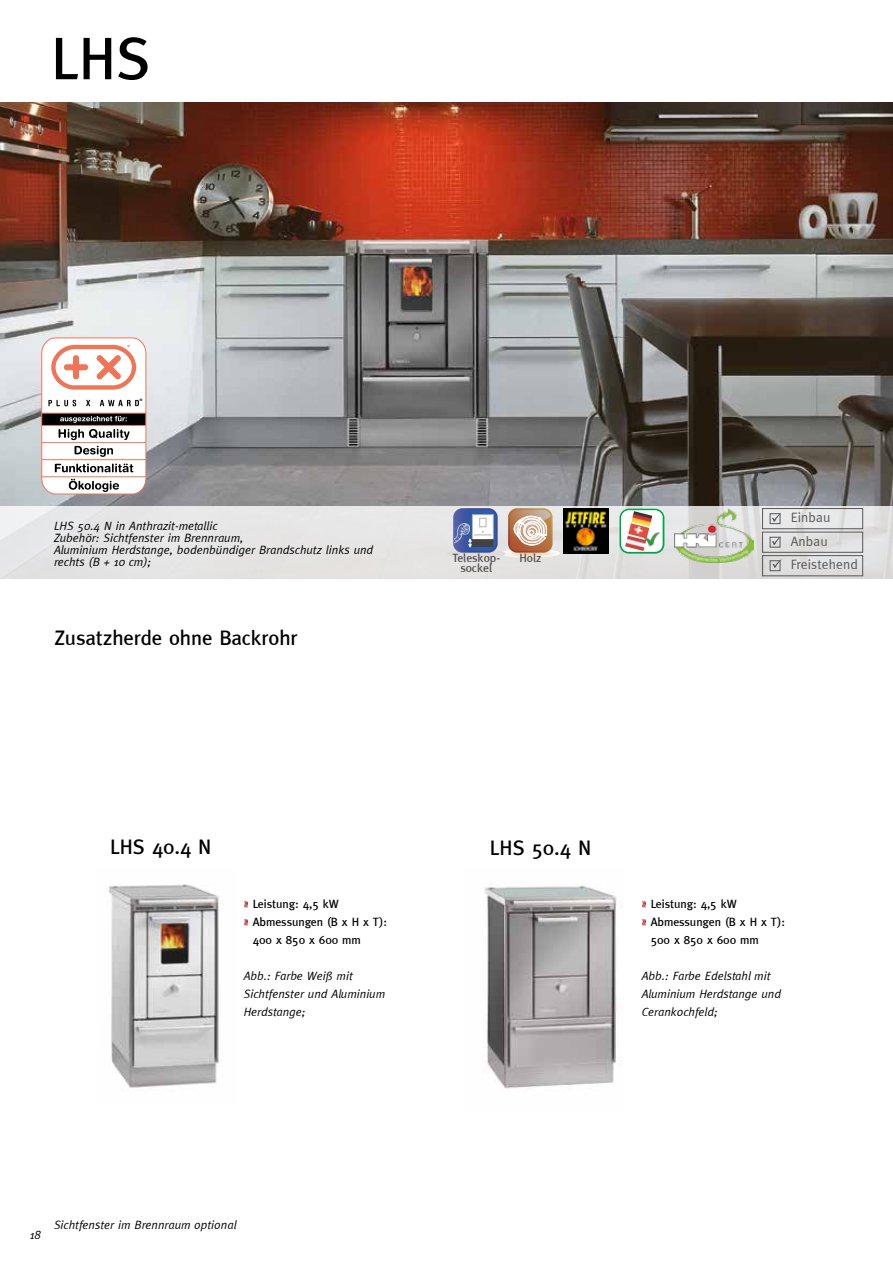
<style>
.page{position:relative;width:893px;height:1263px;background:#fff}
.page>*{position:absolute;margin:0;border:0;box-sizing:border-box;transform-origin:0 0}
.t1{font:500 60px "Meta";color:#000}
.t2{font:500 21px "Meta";color:#000}
.t3{font:13.5px/23.5px "Meta";letter-spacing:.01em;color:#575756}
.t4{font:italic 12px/18px "Meta";color:#000}
.t5{font:500 12px/18px "Meta";color:#000}
.t6{font:500 12px "Meta";color:#4d4d4c}
</style>
<div class="page">
<svg style="left:642px;top:901px;width:4px;height:6px"></svg>
<svg style="left:642px;top:919px;width:4px;height:6px"></svg>
<img style="left:483px;top:885px;width:134px;height:204px">
<img style="left:109px;top:884px;width:110px;height:204px">
<img style="left:0;top:102px;width:893px;height:404px">
<div style="left:0;top:506px;width:893px;height:72px;background:#e5e4e4"></div>
<div style="left:762px;top:508px;width:101px;height:21px;border:1px solid #575756"></div>
<div style="left:770px;top:513px;width:10px;height:11px;border:1px solid #575756"></div>
<div style="left:762px;top:532px;width:101px;height:21px;border:1px solid #575756"></div>
<div style="left:770px;top:537px;width:10px;height:10px;border:1px solid #575756"></div>
<div style="left:762px;top:555px;width:101px;height:21px;border:1px solid #575756"></div>
<div style="left:770px;top:560px;width:10px;height:11px;border:1px solid #575756"></div>
<svg style="left:772px;top:559px;width:10px;height:9px"></svg>
<svg style="left:772px;top:536px;width:9px;height:9px"></svg>
<svg style="left:772px;top:513px;width:9px;height:9px"></svg>
<img style="left:563px;top:509px;width:45px;height:45px">
<img style="left:674px;top:509px;width:79px;height:54px">
<svg style="left:619px;top:509px;width:45px;height:45px"></svg>
<svg style="left:621px;top:510px;width:42px;height:42px"></svg>
<svg style="left:621px;top:510px;width:42px;height:41px"></svg>
<img style="left:643px;top:532px;width:19px;height:15px">
<div style="left:446px;top:549px;width:60px;height:9px;background:#e0dcdc;border-radius:50%"></div>
<svg style="left:453px;top:508px;width:107px;height:50px"></svg>
<img style="left:455px;top:524px;width:14px;height:25px">
<svg style="left:41px;top:337px;width:105px;height:157px"></svg>
<h1 class="t1" style="left:51px;top:24px;width:101px">LHS</h1>
<p class="t4" style="left:54px;top:519px;width:321px;line-height:12px">LHS 50.4 N in Anthrazit-metallic<br>Zubehör: Sichtfenster im Brennraum,<br>Aluminium Herdstange, bodenbündiger Brandschutz links und rechts (B + 10 cm);</p>
<p class="t3" style="left:791px;top:505px;width:69px">Einbau<br>Anbau<br>Freistehend</p>
<p class="t6" style="left:453px;top:551px;width:49px">Teleskop-</p>
<p class="t6" style="left:520px;top:551px;width:23px">Holz</p>
<p class="t6" style="left:460px;top:561px;width:33px">sockel</p>
<h2 class="t2" style="left:54px;top:625px;width:245px">Zusatzherde ohne Backrohr</h2>
<h2 class="t2" style="left:110px;top:835px;width:103px">LHS 40.4 N</h2>
<h2 class="t2" style="left:490px;top:835px;width:103px">LHS 50.4 N</h2>
<p class="t5" style="left:253px;top:894px;width:136px">Leistung: 4,5 kW<br>Abmessungen (B x H x T):<br>400 x 850 x 600 mm</p>
<p class="t4" style="left:244px;top:966px;width:143px">Abb.: Farbe Weiß mit<br>Sichtfenster und Aluminium<br>Herdstange;</p>
<p class="t5" style="left:651px;top:894px;width:136px">Leistung: 4,5 kW<br>Abmessungen (B x H x T):<br>500 x 850 x 600 mm</p>
<p class="t4" style="left:642px;top:966px;width:141px">Abb.: Farbe Edelstahl mit<br>Aluminium Herdstange und<br>Cerankochfeld;</p>
<p class="t4" style="left:30px;top:1226px;width:13px">18</p>
<p class="t4" style="left:54px;top:1215px;width:184px">Sichtfenster im Brennraum optional</p>
</div>
